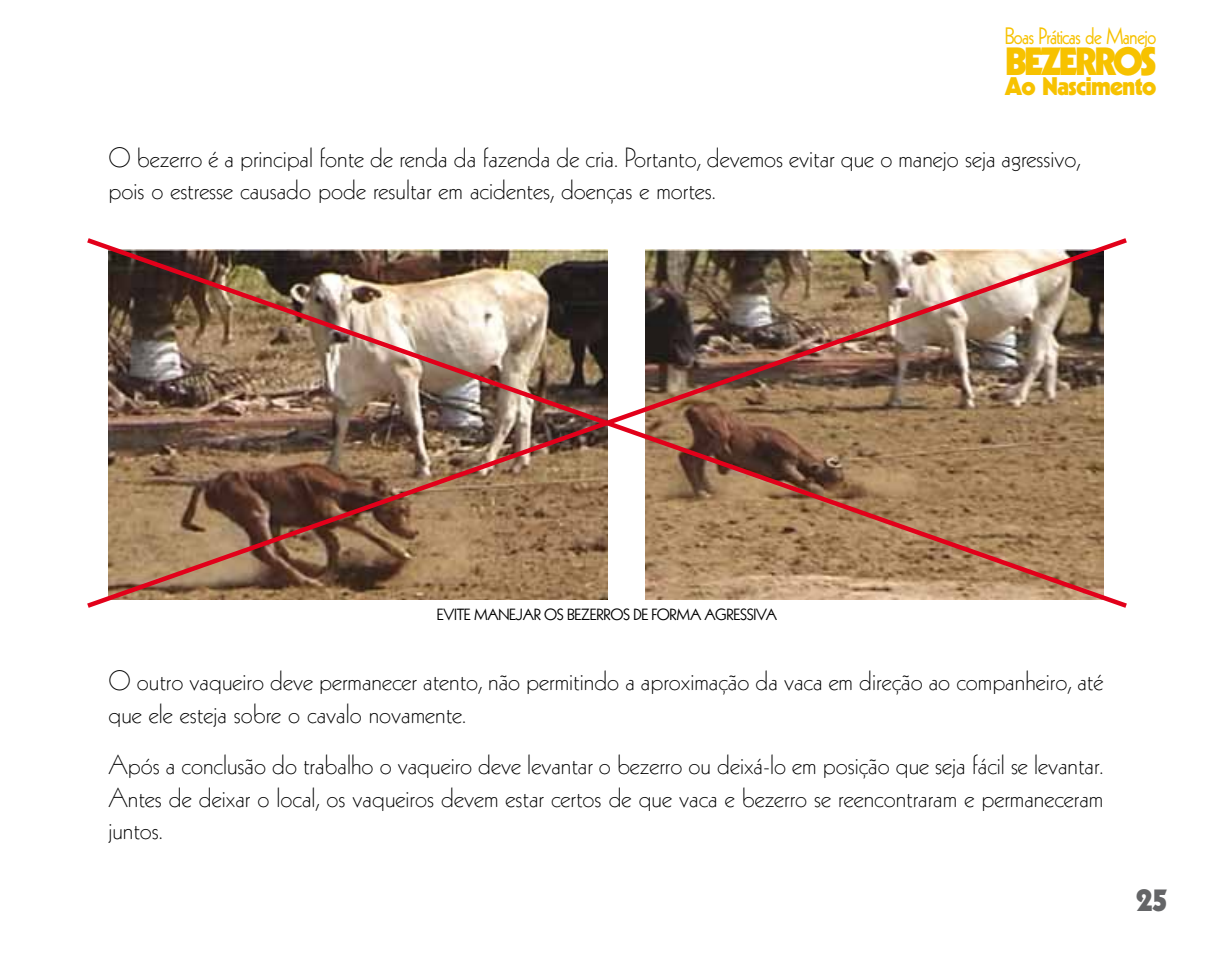
<style>
.page{position:relative;width:1212px;height:957px;background:#fff}
.page>*{position:absolute;margin:0;border:0;box-sizing:border-box;transform-origin:0 0}
.t1{font:900 38.25px "Kabel";letter-spacing:-.075em;color:#f7c200}
.t2{font:900 31.5px "Kabel";color:#646567}
.t3{font:300 27px/32.4px "Kabel";color:#000}
.t4{font:900 24.75px "Kabel";letter-spacing:-.03em;color:#f7c200}
.t5{font:23.18px "Kabel";letter-spacing:-.04em;color:#f7c200;scale:.88 1}
.t6{font:15.75px "Kabel";letter-spacing:-.02em;color:#000}
</style>
<div class="page">
<img style="left:87px;top:238px;width:1040px;height:370px">
<p class="t5" style="left:1005px;top:22px;width:174px">Boas Práticas de Manejo</p>
<h1 class="t1" style="left:1005px;top:37px;width:153px">BEZERROS</h1>
<p class="t4" style="left:1005px;top:70px;width:153px">Ao Nascimento</p>
<p class="t3" style="left:108px;top:142px;width:973px">O bezerro é a principal fonte de renda da fazenda de cria. Portanto, devemos evitar que o manejo seja agressivo, pois o estresse causado pode resultar em acidentes, doenças e mortes.</p>
<p class="t6" style="left:437px;top:605px;width:342px">EVITE MANEJAR OS BEZERROS DE FORMA AGRESSIVA</p>
<p class="t3" style="left:108px;top:665px;width:996px">O outro vaqueiro deve permanecer atento, não permitindo a aproximação da vaca em direção ao companheiro, até que ele esteja sobre o cavalo novamente.</p>
<p class="t3" style="left:108px;top:749px;width:996px;text-align:justify">Após a conclusão do trabalho o vaqueiro deve levantar o bezerro ou deixá-lo em posição que seja fácil se levantar.<br>Antes de deixar o local, os vaqueiros devem estar certos de que vaca e bezerro se reencontraram e permaneceram juntos.</p>
<p class="t2" style="left:1136px;top:880px;width:32px">25</p>
</div>
